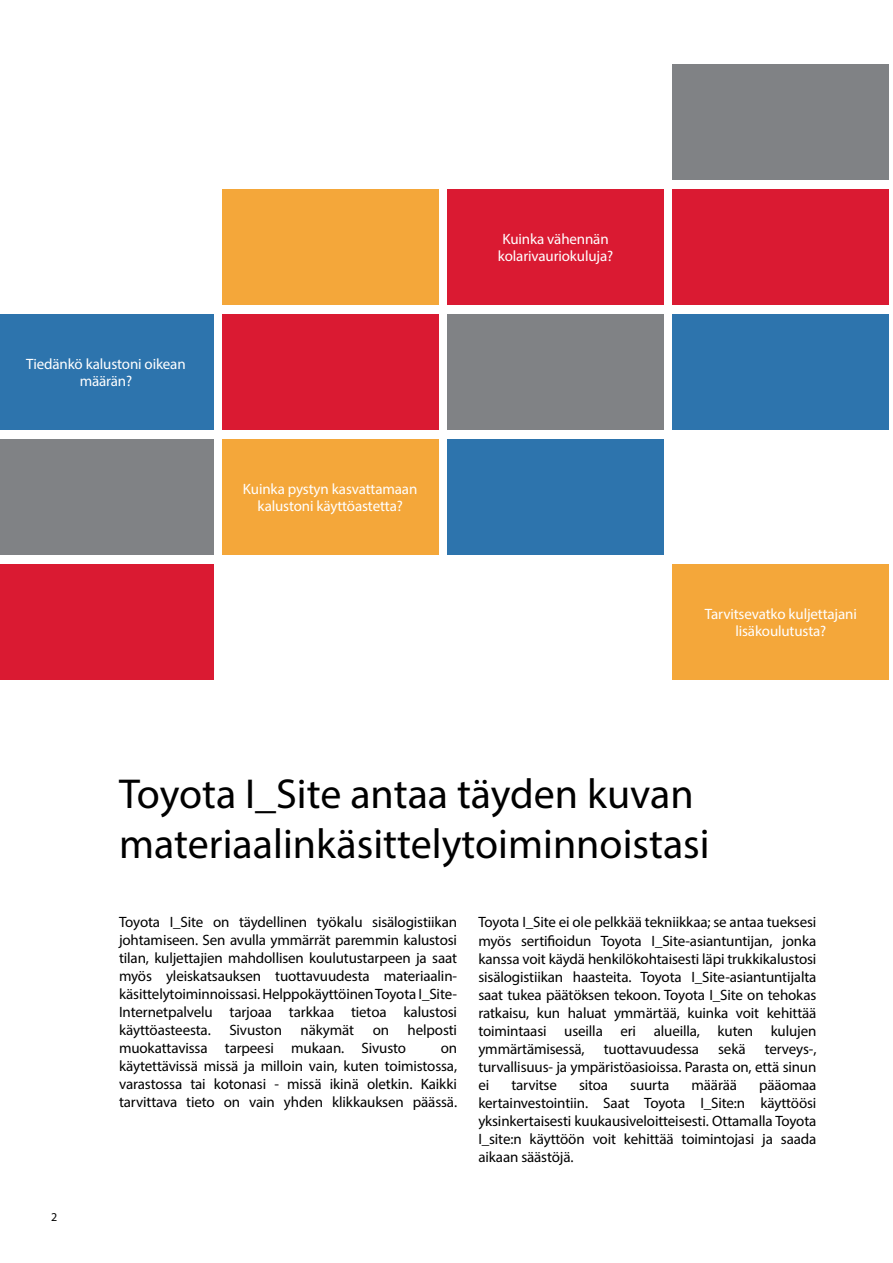
<style>
.page{position:relative;width:893px;height:1263px;background:#fff}
.page>*{position:absolute;margin:0;border:0;box-sizing:border-box;transform-origin:0 0}
.t1{font:42px/50.4px "Myriad Pro";color:#000}
.t2{font:15px/18px "Myriad Pro";letter-spacing:-.01em;color:#000;text-align:justify}
.t3{font:15px/17.2px "Myriad Pro";letter-spacing:-.01em;color:#fff;text-align:center}
.t4{font:12px "Myriad Pro";color:#000}
</style>
<div class="page">
<div style="left:222px;top:314px;width:216px;height:116px;background:#da1a32"></div>
<div style="left:0;top:314px;width:213px;height:116px;background:#2d74ad"></div>
<div style="left:222px;top:189px;width:216px;height:115px;background:#f4a73a"></div>
<div style="left:447px;top:314px;width:217px;height:116px;background:#808285"></div>
<div style="left:673px;top:314px;width:216px;height:116px;background:#2d74ad"></div>
<div style="left:447px;top:189px;width:217px;height:115px;background:#da1a32"></div>
<div style="left:673px;top:189px;width:216px;height:115px;background:#da1a32"></div>
<div style="left:673px;top:64px;width:216px;height:115px;background:#808285"></div>
<div style="left:222px;top:439px;width:216px;height:116px;background:#f4a73a"></div>
<div style="left:0;top:439px;width:213px;height:116px;background:#808285"></div>
<div style="left:0;top:564px;width:213px;height:116px;background:#da1a32"></div>
<div style="left:447px;top:439px;width:217px;height:116px;background:#2d74ad"></div>
<div style="left:673px;top:564px;width:216px;height:116px;background:#f4a73a"></div>
<p class="t3" style="left:26px;top:355px;width:161px">Tiedänkö kalustoni oikean määrän?</p>
<p class="t3" style="left:243px;top:480px;width:176px">Kuinka pystyn kasvattamaan kalustoni käyttöastetta?</p>
<p class="t3" style="left:498px;top:230px;width:117px">Kuinka vähennän kolarivauriokuluja?</p>
<p class="t3" style="left:705px;top:605px;width:154px">Tarvitsevatko kuljettajani lisäkoulutusta?</p>
<h1 class="t1" style="left:119px;top:768px;width:592px">Toyota I_Site antaa täyden kuvan materiaalinkäsittelytoiminnoistasi</h1>
<p class="t4" style="left:51px;top:1209px;width:8px">2</p>
<p class="t2" style="left:119px;top:913px;width:340px">Toyota I_Site on täydellinen työkalu sisälogistiikan johtamiseen. Sen avulla ymmärrät paremmin kalustosi tilan, kuljettajien mahdollisen koulutustarpeen ja saat myös yleiskatsauksen tuottavuudesta materiaalin&shy;käsittelytoiminnoissasi. Helppokäyttöinen Toyota I_Site-Internetpalvelu tarjoaa tarkkaa tietoa kalustosi käyttöasteesta. Sivuston näkymät on helposti muokattavissa tarpeesi mukaan. Sivusto</p>
<p class="t2" style="left:119px;top:1039px;width:340px;text-indent:322px">on käytettävissä missä ja milloin vain, kuten toimistossa, varastossa tai kotonasi - missä ikinä oletkin. Kaikki tarvittava tieto on vain yhden klikkauksen päässä.</p>
<p class="t2" style="left:478px;top:913px;width:340px">Toyota I_Site ei ole pelkkää tekniikkaa; se antaa tueksesi myös sertifioidun Toyota I_Site-asiantuntijan, jonka kanssa voit käydä henkilökohtaisesti läpi trukkikalustosi sisälogistiikan haasteita. Toyota I_Site-asiantuntijalta saat tukea päätöksen tekoon. Toyota I_Site on tehokas ratkaisu, kun haluat ymmärtää, kuinka voit kehittää toimintaasi useilla eri alueilla, kuten kulujen ymmärtämisessä,</p>
<p class="t2" style="left:604px;top:1039px;width:97px">tuottavuudessa</p>
<p class="t2" style="left:718px;top:1039px;width:29px">sekä</p>
<p class="t2" style="left:478px;top:1039px;width:340px;text-indent:286px">terveys-, turvallisuus- ja ympäristöasioissa. Parasta on, että sinun ei</p>
<p class="t2" style="left:511px;top:1075px;width:47px">tarvitse</p>
<p class="t2" style="left:579px;top:1075px;width:31px">sitoa</p>
<p class="t2" style="left:630px;top:1075px;width:41px">suurta</p>
<p class="t2" style="left:691px;top:1075px;width:47px">määrää</p>
<p class="t2" style="left:478px;top:1075px;width:340px;text-indent:281px">pääomaa kertainvestointiin. Saat Toyota I_Site:n käyttöösi yksinkertaisesti kuukausiveloitteisesti. Ottamalla Toyota I_site:n käyttöön voit kehittää toimintojasi ja saada aikaan säästöjä.</p>
</div>
